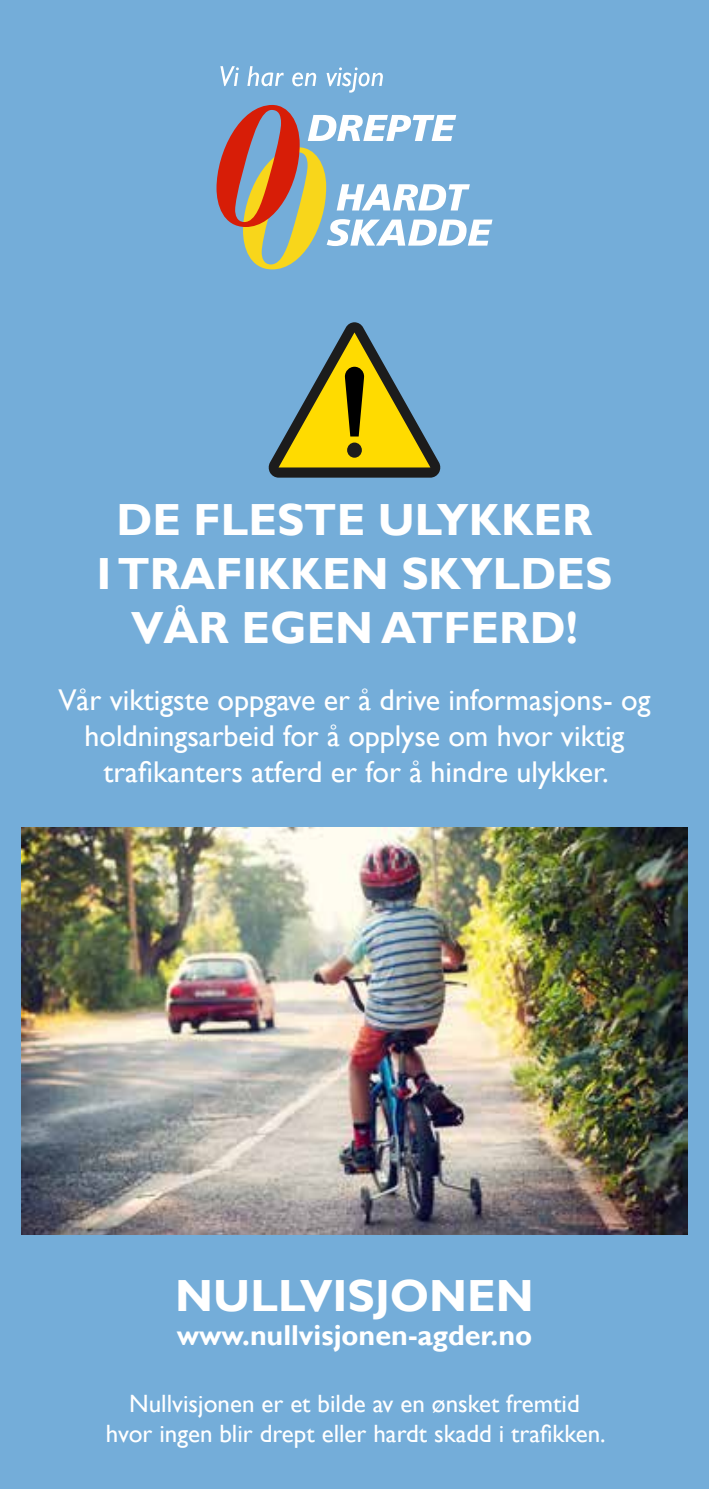
<style>
.page{position:relative;width:709px;height:1489px;background:#fff}
.page>*{position:absolute;margin:0;border:0;box-sizing:border-box;transform-origin:0 0}
.t1{font:700 45px/54px "Gill Sans";color:#fff;text-align:center}
.t2{font:30px/36px "Gill Sans";color:#fff;text-align:center}
.t3{font:700 28.75px "Gill Sans";color:#fff}
.t4{font:25px/30px "Gill Sans";color:#fff;text-align:center}
</style>
<div class="page">
<div style="left:0;top:0;width:709px;height:1488px;background:#74add9"></div>
<svg style="left:216px;top:105px;width:276px;height:164px"></svg>
<svg style="left:220px;top:66px;width:163px;height:27px"></svg>
<svg style="left:268px;top:322px;width:173px;height:155px"></svg>
<img style="left:21px;top:828px;width:666px;height:406px">
<h1 class="t1" style="left:97px;top:494px;width:517px">DE FLESTE ULYKKER<br>I TRAFIKKEN SKYLDES<br>VÅR EGEN ATFERD!</h1>
<p class="t2" style="left:59px;top:682px;width:593px">Vår viktigste oppgave er å drive informasjons- og holdningsarbeid for å opplyse om hvor viktig trafikanters atferd er for å hindre ulykker.</p>
<h1 class="t1" style="left:175px;top:1269px;width:360px">NULLVISJONEN</h1>
<p class="t3" style="left:177px;top:1317px;width:357px">www.nullvisjonen-agder.no</p>
<p class="t4" style="left:106px;top:1388px;width:501px">Nullvisjonen er et bilde av en ønsket fremtid hvor ingen blir drept eller hardt skadd i trafikken.</p>
</div>
